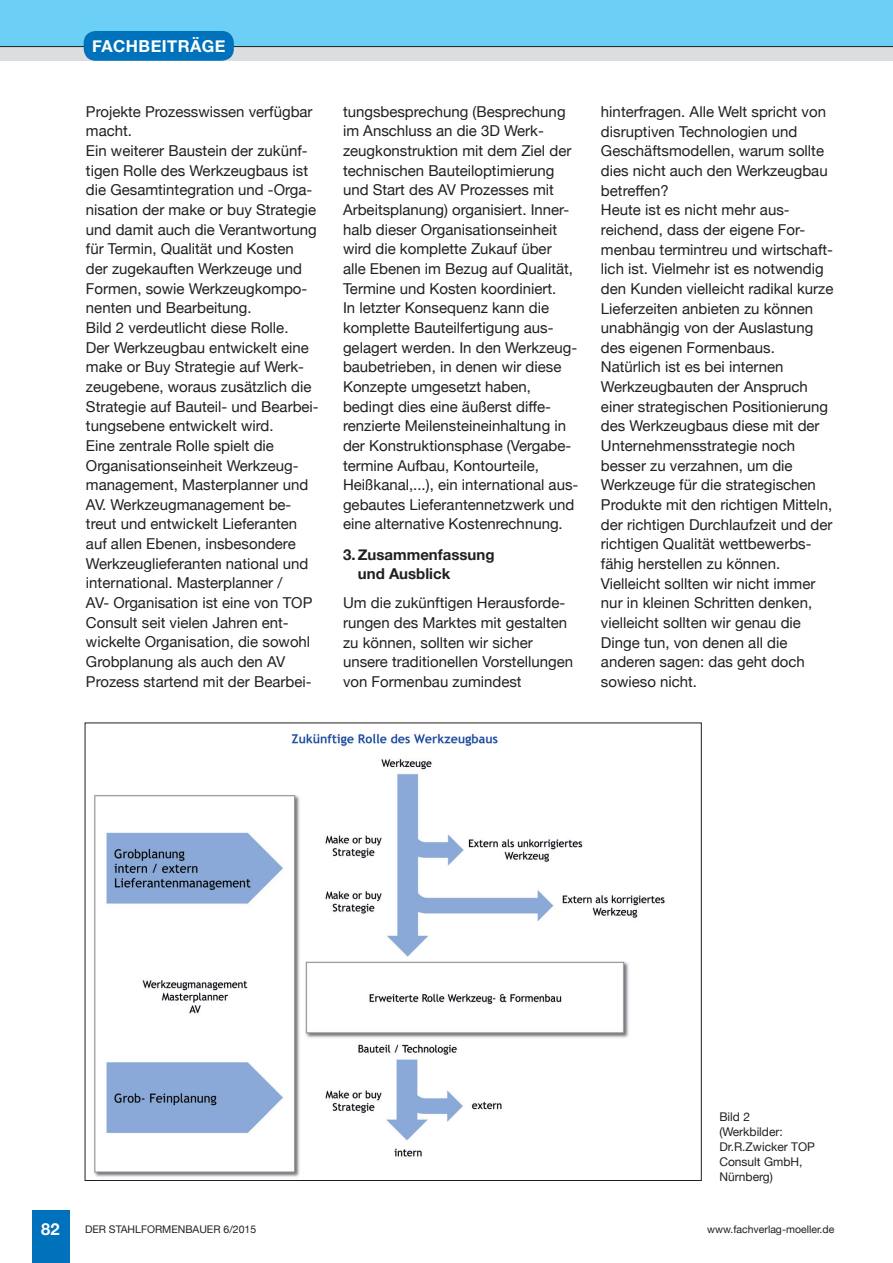
<style>
.page{position:relative;width:893px;height:1263px;background:#fff}
.page>*{position:absolute;margin:0;border:0;box-sizing:border-box;transform-origin:0 0}
.t1{font:700 16.5px "Helvetica Neue";letter-spacing:.03em;color:#fff}
.Fließtext{font:15px/19.6px "Helvetica Neue";color:#231f20}
.Zwischenüberschrift{font:700 15px/19.6px "Helvetica Neue";color:#231f20}
.Bildunterschrift{font:12px/15px "Helvetica Neue";color:#231f20}
.t2{font:10.5px "Helvetica Neue";color:#231f20}
</style>
<div class="page">
<div style="left:32px;top:1210px;width:37px;height:53px;background:#0072bc"></div>
<div style="left:0;top:47px;width:893px;height:14px;background:#dcdddf"></div>
<div style="left:0;top:0;width:893px;height:47px;background:#6bcff6"></div>
<div style="left:84px;top:31px;width:150px;height:30px;background:#0072bc;border-radius:12px"></div>
<img style="left:94px;top:733px;width:571px;height:444px">
<p class="t1" style="left:92px;top:31px;width:135px">FACHBEITRÄGE</p>
<p class="Fließtext" style="left:86px;top:101px;width:228px">Projekte Prozesswissen verfügbar macht.</p>
<p class="Fließtext" style="left:86px;top:140px;width:232px">Ein weiterer Baustein der zukünf&shy;tigen Rolle des Werkzeugbaus ist die Gesamtintegration und -Orga&shy;nisation der make or buy Strategie und damit auch die Verantwortung für Termin, Qualität und Kosten der zugekauften Werkzeuge und<br>Formen, sowie Werkzeugkompo&shy;nenten und Bearbeitung.</p>
<p class="Fließtext" style="left:86px;top:317px;width:204px">Bild 2 verdeutlicht diese Rolle.</p>
<p class="Fließtext" style="left:86px;top:336px;width:234px">Der Werkzeugbau entwickelt eine make or Buy Strategie auf Werk&shy;zeugebene, woraus zusätzlich die<br>Strategie auf Bauteil- und Bearbei&shy;tungsebene entwickelt wird.</p>
<p class="Fließtext" style="left:86px;top:435px;width:228px">Eine zentrale Rolle spielt die<br>Organisationseinheit Werkzeug&shy;management, Masterplanner und<br>AV. Werkzeugmanagement be&shy;treut und entwickelt Lieferanten auf allen Ebenen, insbesondere<br>Werkzeuglieferanten national und international. Masterplanner /<br>AV- Organisation ist eine von TOP<br>Consult seit vielen Jahren ent&shy;wickelte Organisation, die sowohl<br>Grobplanung als auch den AV<br>Prozess startend mit der Bearbei-</p>
<p class="Fließtext" style="left:343px;top:101px;width:232px">tungsbesprechung (Besprechung im Anschluss an die 3D Werk&shy;zeugkonstruktion mit dem Ziel der technischen Bauteiloptimierung und Start des AV Prozesses mit Arbeitsplanung) organisiert. Inner&shy;halb dieser Organisationseinheit wird die komplette Zukauf über alle Ebenen im Bezug auf Qualität, Termine und Kosten koordiniert.</p>
<p class="Fließtext" style="left:343px;top:297px;width:235px">In letzter Konsequenz kann die komplette Bauteilfertigung aus&shy;gelagert werden. In den Werkzeug&shy;baubetrieben, in denen wir diese Konzepte umgesetzt haben, bedingt dies eine äußerst diffe&shy;renzierte Meilensteineinhaltung in der Konstruktionsphase (Vergabe&shy;termine Aufbau, Kontourteile, Heißkanal,...), ein international aus&shy;gebautes Lieferantennetzwerk und eine alternative Kostenrechnung.</p>
<p class="Zwischenüberschrift" style="left:358px;top:544px;width:138px;text-indent:-15px">3. Zusammenfassung und Ausblick</p>
<p class="Fließtext" style="left:343px;top:592px;width:232px">Um die zukünftigen Herausforde&shy;rungen des Marktes mit gestalten zu können, sollten wir sicher unsere traditionellen Vorstellungen von Formenbau zumindest</p>
<p class="Fließtext" style="left:601px;top:101px;width:228px">hinterfragen. Alle Welt spricht von disruptiven Technologien und<br>Geschäftsmodellen, warum sollte dies nicht auch den Werkzeugbau betreffen?</p>
<p class="Fließtext" style="left:601px;top:199px;width:234px">Heute ist es nicht mehr aus&shy;reichend, dass der eigene For&shy;menbau termintreu und wirtschaft&shy;lich ist. Vielmehr ist es notwendig den Kunden vielleicht radikal kurze<br>Lieferzeiten anbieten zu können unabhängig von der Auslastung des eigenen Formenbaus.</p>
<p class="Fließtext" style="left:601px;top:356px;width:233px">Natürlich ist es bei internen<br>Werkzeugbauten der Anspruch einer strategischen Positionierung des Werkzeugbaus diese mit der<br>Unternehmensstrategie noch besser zu verzahnen, um die<br>Werkzeuge für die strategischen<br>Produkte mit den richtigen Mitteln, der richtigen Durchlaufzeit und der richtigen Qualität wettbewerbs&shy;fähig herstellen zu können.</p>
<p class="Fließtext" style="left:601px;top:572px;width:216px">Vielleicht sollten wir nicht immer nur in kleinen Schritten denken, vielleicht sollten wir genau die<br>Dinge tun, von denen all die anderen sagen: das geht doch sowieso nicht.</p>
<p class="t1" style="left:41px;top:1214px;width:20px">82</p>
<p class="t2" style="left:85px;top:1220px;width:173px">DER STAHLFORMENBAUER 6/2015</p>
<p class="Bildunterschrift" style="left:719px;top:1108px;width:97px">Bild 2 (Werkbilder:<br>Dr.R.Zwicker TOP<br>Consult GmbH,<br>Nürnberg)</p>
<p class="t2" style="left:707px;top:1220px;width:129px">www.fachverlag-moeller.de</p>
</div>
